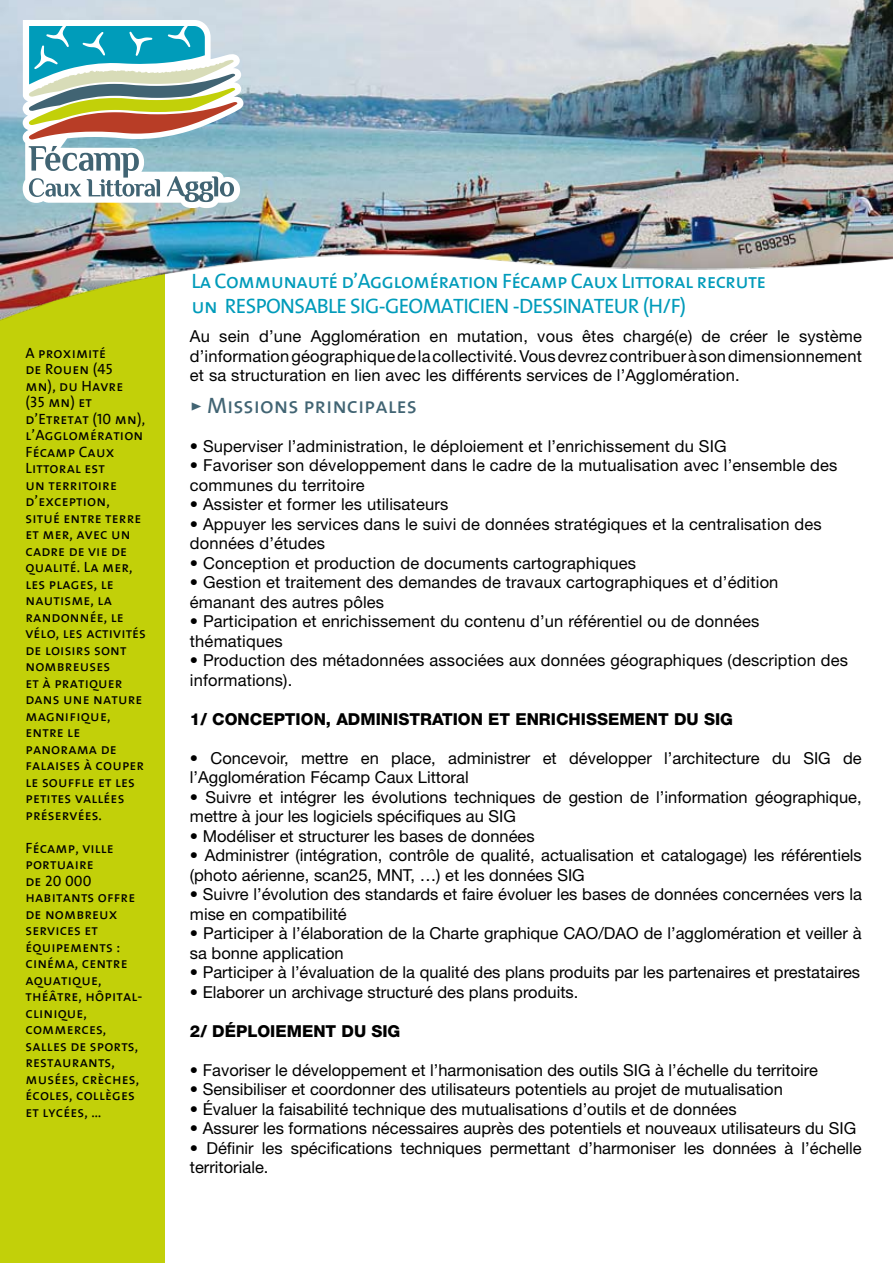
<style>
.page{position:relative;width:893px;height:1263px;background:#fff}
.page>*{position:absolute;margin:0;border:0;box-sizing:border-box;transform-origin:0 0}
.t1{font:22.5px "The Sans Caps";color:#416473}
.t2{font:21px/25.2px "The Sans Caps";letter-spacing:-.03em;color:#009bba}
.t3{font:16.5px/19.5px "Helvetica Neue LT Std";color:#000}
.t4{font:800 16.5px "Helvetica Neue LT Std";color:#000}
.t5{font:15px/16.5px "The Sans Regular 3";letter-spacing:.01em;color:#000}
</style>
<div class="page">
<div style="left:0;top:249px;width:165px;height:1014px;background:#c2d009"></div>
<img style="left:0;top:0;width:893px;height:321px">
<svg style="left:23px;top:20px;width:220px;height:188px"></svg>
<p class="t5" style="left:26px;top:344px;width:122px">A proximité<br>de Rouen (45 mn), du Havre (35 mn) et d’Etretat (10 mn), l’Agglomération<br>Fécamp Caux<br>Littoral est<br>un territoire d’exception, situé entre terre et mer, avec un cadre de vie de qualité. La mer, les plages, le nautisme, la randonnée, le vélo, les activités de loisirs sont nombreuses<br>et à pratiquer dans une nature magnifique, entre le panorama de falaises à couper le souffle et les petites vallées préservées.</p>
<p class="t5" style="left:26px;top:839px;width:118px">Fécamp, ville portuaire<br>de 20 000 habitants offre de nombreux services et équipements : cinéma, centre aquatique, théâtre, hôpital&shy;clinique, commerces, salles de sports, restaurants, musées, crèches, écoles, collèges et lycées, …</p>
<p class="t2" style="left:191px;top:268px;width:576px">La Communauté d’Agglomération Fécamp Caux Littoral recrute un RESPONSABLE SIG-GEOMATICIEN -Dessinate</p>
<p class="t2" style="left:614px;top:293px;width:74px">ur (H/F)</p>
<p class="t3" style="left:190px;top:326px;width:673px;text-align:justify">Au sein d’une Agglomération en mutation, vous êtes chargé(e) de créer le système d’information géographique de la collectivité. Vous devrez contribuer à son dimensionnement et sa structuration en lien avec les différents services de l’Agglomération.</p>
<h1 class="t1" style="left:190px;top:386px;width:229px">&gt; Missions principales</h1>
<p class="t3" style="left:190px;top:436px;width:538px">• Superviser l’administration, le déploiement et l’enrichissement du SIG</p>
<p class="t3" style="left:190px;top:455px;width:649px">• Favoriser son développement dans le cadre de la mutualisation avec l’ensemble des communes du territoire</p>
<p class="t3" style="left:190px;top:494px;width:260px">• Assister et former les utilisateurs</p>
<p class="t3" style="left:190px;top:514px;width:633px">• Appuyer les services dans le suivi de données stratégiques et la centralisation des données d’études</p>
<p class="t3" style="left:190px;top:553px;width:447px">• Conception et production de documents cartographiques</p>
<p class="t3" style="left:190px;top:572px;width:590px">• Gestion et traitement des demandes de travaux cartographiques et d’édition émanant des autres pôles</p>
<p class="t3" style="left:190px;top:611px;width:571px">• Participation et enrichissement du contenu d’un référentiel ou de données thématiques</p>
<p class="t3" style="left:190px;top:650px;width:660px">• Production des métadonnées associées aux données géographiques (description des informations).</p>
<p class="t4" style="left:190px;top:709px;width:545px">1/ CONCEPTION, ADMINISTRATION ET ENRICHISSEMENT DU SIG</p>
<p class="t3" style="left:190px;top:748px;width:673px">• Concevoir, mettre en place, administrer et développer l’architecture du SIG de l’Agglomération Fécamp Caux Littoral</p>
<p class="t3" style="left:190px;top:787px;width:673px">• Suivre et intégrer les évolutions techniques de gestion de l’information géographique, mettre à jour les logiciels spécifiques au SIG</p>
<p class="t3" style="left:190px;top:826px;width:346px">• Modéliser et structurer les bases de données</p>
<p class="t3" style="left:190px;top:845px;width:673px">• Administrer (intégration, contrôle de qualité, actualisation et catalogage) les référentiels (photo aérienne, scan25, MNT, …) et les données SIG</p>
<p class="t3" style="left:190px;top:884px;width:673px">• Suivre l’évolution des standards et faire évoluer les bases de données concernées vers la mise en compatibilité</p>
<p class="t3" style="left:190px;top:923px;width:673px">• Participer à l’élaboration de la Charte graphique CAO/DAO de l’agglomération et veiller à sa bonne application</p>
<p class="t3" style="left:190px;top:962px;width:672px">• Participer à l’évaluation de la qualité des plans produits par les partenaires et prestataires</p>
<p class="t3" style="left:190px;top:982px;width:390px">• Elaborer un archivage structuré des plans produits.</p>
<p class="t4" style="left:190px;top:1021px;width:212px">2/ DÉPLOIEMENT DU SIG</p>
<p class="t3" style="left:190px;top:1060px;width:630px">• Favoriser le développement et l’harmonisation des outils SIG à l’échelle du territoire</p>
<p class="t3" style="left:190px;top:1079px;width:594px">• Sensibiliser et coordonner des utilisateurs potentiels au projet de mutualisation</p>
<p class="t3" style="left:190px;top:1099px;width:548px">• Évaluer la faisabilité technique des mutualisations d’outils et de données</p>
<p class="t3" style="left:190px;top:1118px;width:668px">• Assurer les formations nécessaires auprès des potentiels et nouveaux utilisateurs du SIG</p>
<p class="t3" style="left:190px;top:1138px;width:673px">• Définir les spécifications techniques permettant d’harmoniser les données à l’échelle territoriale.</p>
</div>
